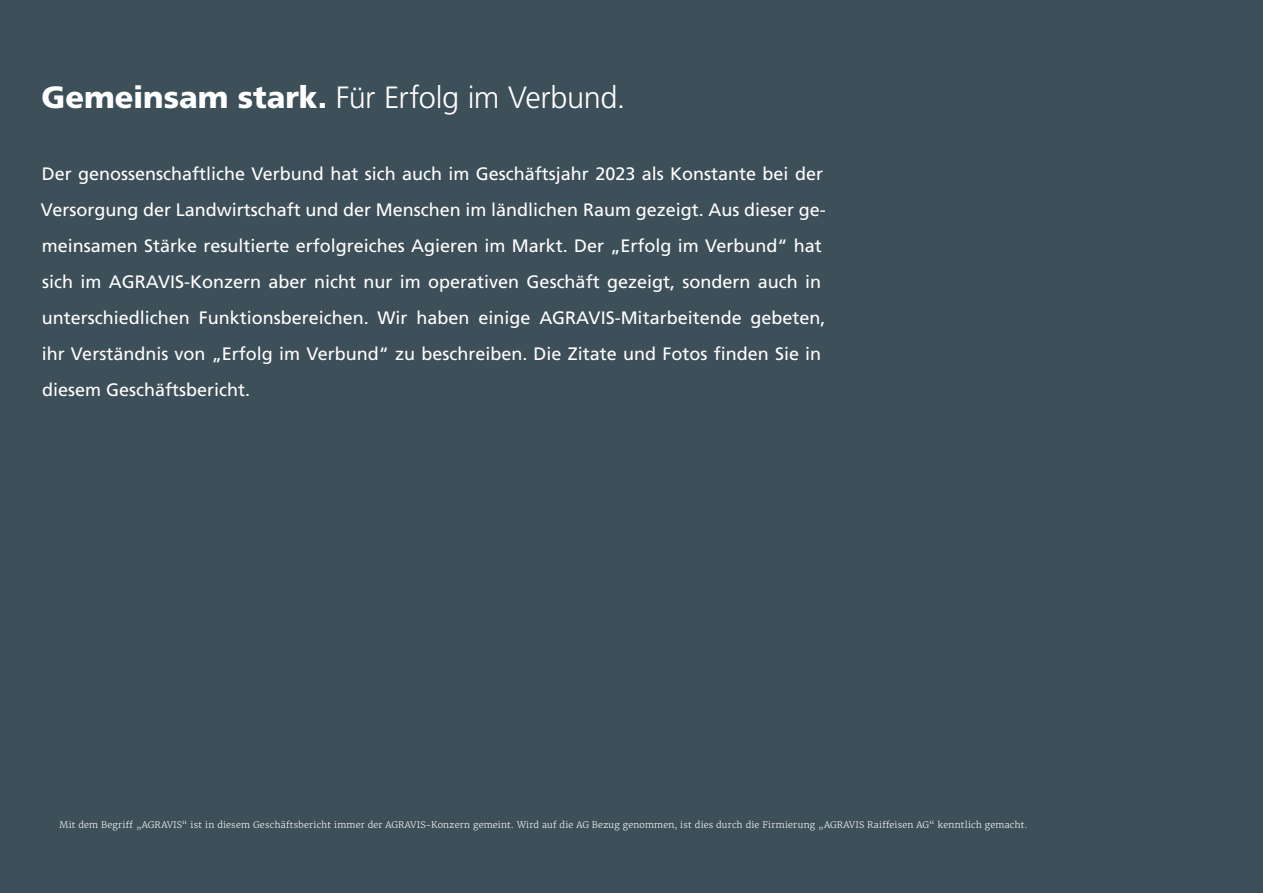
<style>
.page{position:relative;width:1263px;height:893px;background:#3d4f59}
.page>*{position:absolute;margin:0;border:0;box-sizing:border-box;transform-origin:0 0}
.t1{font:300 30.75px "Frutiger LT Pro";letter-spacing:-.015em;color:#fff}
.t2{font:18px/36px "Frutiger LT Pro";color:#fff}
.t3{font:300 9px "Merriweather";letter-spacing:.02em;color:#fff}
.s1{font-weight:900}
</style>
<div class="page">
<h1 class="t1" style="left:42px;top:79px;width:585px"><span class="s1">Gemeinsam stark.</span> Für Erfolg im Verbund.</h1>
<p class="t2" style="left:41px;top:156px;width:786px">Der genossenschaftliche Verbund hat sich auch im Geschäftsjahr 2023 als Konstante bei der Versorgung der Landwirtschaft und der Menschen im ländlichen Raum gezeigt. Aus dieser ge&shy;meinsamen Stärke resultierte erfolgreiches Agieren im Markt. Der „Erfolg im Verbund“ hat sich im AGRAVIS-Konzern aber nicht nur im operativen Geschäft gezeigt, sondern auch in unterschiedlichen Funktionsbereichen. Wir haben einige AGRAVIS-Mitarbeitende gebeten, ihr Verständnis von „Erfolg im Verbund“ zu beschreiben. Die Zitate und Fotos finden Sie in diesem Geschäftsbericht.</p>
<p class="t3" style="left:60px;top:819px;width:969px">Mit dem Begriff „AGRAVIS“ ist in diesem Geschäftsbericht immer der AGRAVIS-Konzern gemeint. Wird auf die AG Bezug genommen, ist dies durch die Firmierung „AGRAVIS Raiffeisen AG“ kenntlich gemacht.</p>
</div>
